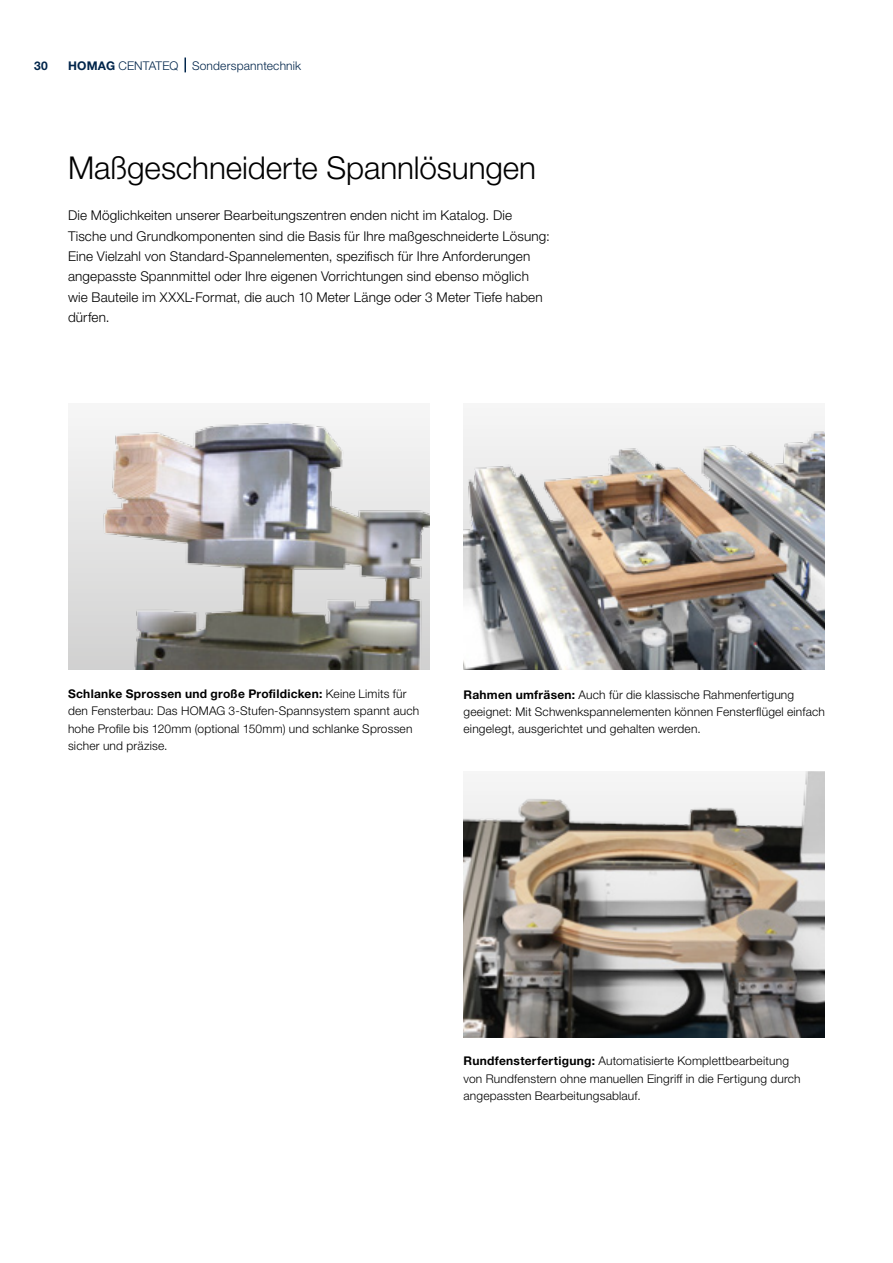
<style>
.page{position:relative;width:893px;height:1263px;background:#fff}
.page>*{position:absolute;margin:0;border:0;box-sizing:border-box;transform-origin:0 0}
._01_Headline_21pt_25{font:300 31.5px "Helvetica Neue LTW1 G";letter-spacing:-.005em;color:#000}
._03_Copy_9pt_light{font:300 13.5px/20.4px "Helvetica Neue LTW1 G";letter-spacing:.01em;color:#000}
._05_BU_8Pt_11_5Pt{font:300 12px/17.2px "Helvetica Neue LTW1 G";letter-spacing:.015em;color:#000}
.Musterseiten_Rubrike{font:300 12px "Helvetica Neue LTW1 G";letter-spacing:.015em;color:#00254b}
.t1{font:700 12px "Helvetica Neue LTW1 G";color:#00254b}
.s1{font-weight:700}
</style>
<div class="page">
<img style="left:463px;top:416px;width:362px;height:254px">
<img style="left:68px;top:418px;width:361px;height:252px">
<svg style="left:184px;top:58px;width:2px;height:14px"></svg>
<img style="left:463px;top:771px;width:362px;height:266px">
<p class="t1" style="left:34px;top:58px;width:15px">30</p>
<p class="Musterseiten_Rubrike" style="left:68px;top:58px;width:235px"><span class="s1">HOMAG</span> CENTATEQ Sonderspanntechnik</p>
<p class="_01_Headline_21pt_25" style="left:68px;top:149px;width:470px">Maßgeschneiderte Spannlösungen</p>
<p class="_03_Copy_9pt_light" style="left:68px;top:205px;width:483px">Die Möglichkeiten unserer Bearbeitungszentren enden nicht im Katalog. Die Tische und Grundkomponenten sind die Basis für Ihre maßgeschneiderte Lösung:<br>Eine Vielzahl von Standard-Spannelementen, spezifisch für Ihre Anforderungen angepasste Spannmittel oder Ihre eigenen Vorrichtungen sind ebenso möglich wie Bauteile im XXXL-Format, die auch 10 Meter Länge oder 3 Meter Tiefe haben dürfen.</p>
<p class="_05_BU_8Pt_11_5Pt" style="left:68px;top:685px;width:353px"><span class="s1">Schlanke Sprossen und große Profildicken:</span> Keine Limits für den Fensterbau: Das HOMAG 3-Stufen-Spannsystem spannt auch hohe Profile bis 120mm (optional 150mm) und schlanke Sprossen sicher und präzise.</p>
<p class="_05_BU_8Pt_11_5Pt" style="left:463px;top:686px;width:363px"><span class="s1">Rahmen umfräsen:</span> Auch für die klassische Rahmenfertigung geeignet: Mit Schwenkspannelementen können Fensterfl ügel einfach eingelegt, ausgerichtet und gehalten werden.</p>
<p class="_05_BU_8Pt_11_5Pt" style="left:463px;top:1052px;width:339px"><span class="s1">Rundfensterfertigung:</span> Automatisierte Komplettbearbeitung von Rundfenstern ohne manuellen Eingriff in die Fertigung durch angepassten Bearbeitungsablauf.</p>
</div>
